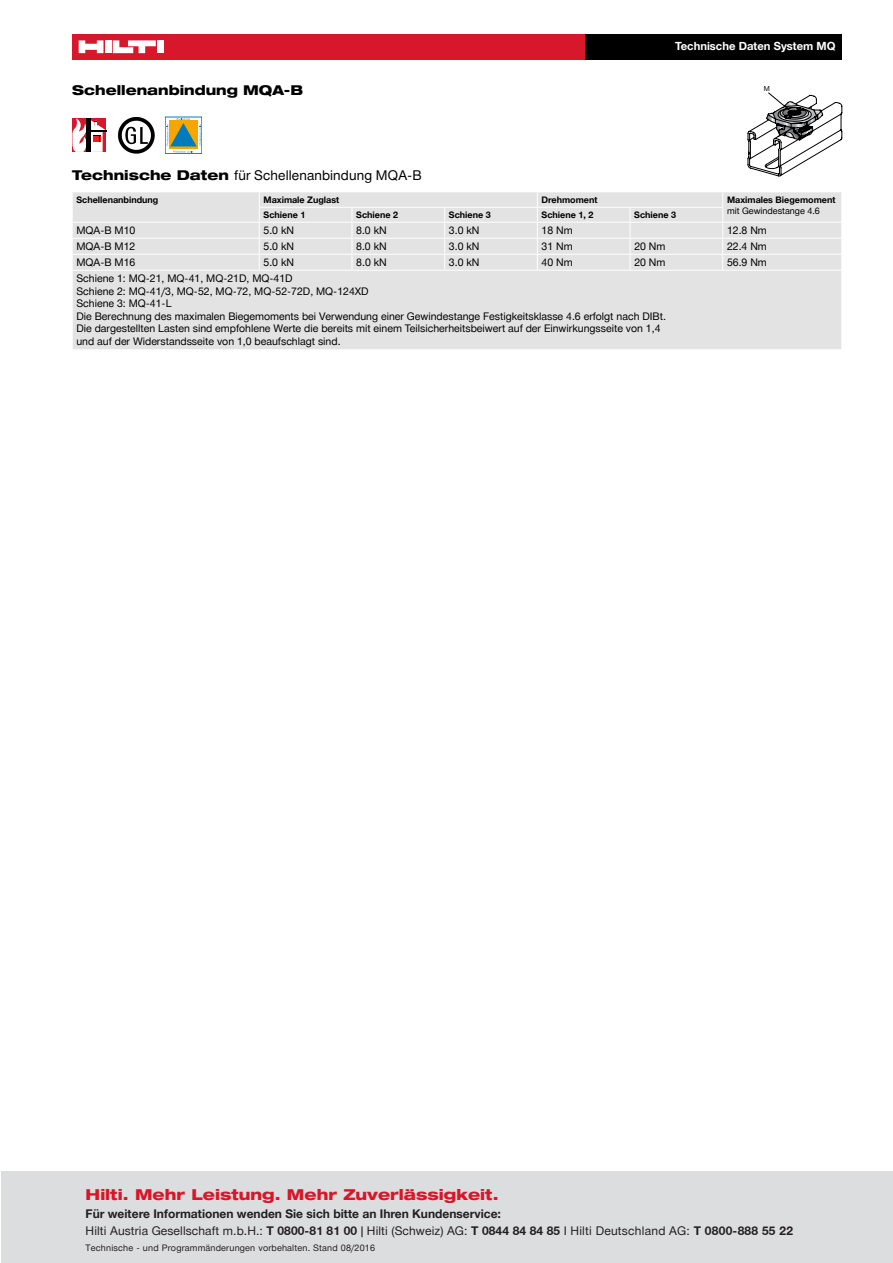
<style>
.page{position:relative;width:893px;height:1263px;background:#fff}
.page>*{position:absolute;margin:0;border:0;box-sizing:border-box;transform-origin:0 0}
.t1{font:800 expanded 15px "Hilti";color:#d71729}
.t2{font:13.5px "Hilti";letter-spacing:.01em;color:#000}
.t3{font:800 expanded 13.5px "Hilti";color:#000}
.t4{font:700 12px/16.5px "Hilti";color:#231f20}
.t5{font:700 11.25px "Hilti";color:#fff}
.t6{font:10.5px/12.6px "Hilti";color:#000}
.t7{font:700 9px "Hilti";color:#000}
.t8{font:9px "Hilti";letter-spacing:.02em;color:#231f20}
.t9{font:9px "Hilti";color:#000}
.s1{font-weight:800;font-stretch:expanded}
.s2{font-weight:400}
</style>
<div class="page">
<div style="left:72px;top:34px;width:515px;height:26px;background:#d7182a"></div>
<div style="left:105px;top:40px;width:6px;height:13px;background:#fff"></div>
<div style="left:157px;top:40px;width:7px;height:13px;background:#fff"></div>
<svg style="left:79px;top:40px;width:24px;height:13px"></svg>
<svg style="left:113px;top:40px;width:43px;height:13px"></svg>
<div style="left:585px;top:34px;width:257px;height:26px;background:#000"></div>
<svg style="left:72px;top:118px;width:34px;height:34px"></svg>
<svg style="left:118px;top:117px;width:37px;height:37px"></svg>
<div style="left:165px;top:117px;width:37px;height:37px;border:1px solid #007cbe"></div>
<svg style="left:166px;top:118px;width:35px;height:35px"></svg>
<div style="left:73px;top:192px;width:768px;height:157px;background:#e3e3e3"></div>
<hr style="left:259px;top:207px;width:93px;height:1px;background:#fff">
<hr style="left:352px;top:207px;width:93px;height:1px;background:#fff">
<hr style="left:445px;top:207px;width:92px;height:1px;background:#fff">
<hr style="left:72px;top:222px;width:187px;height:1px;background:#fff">
<hr style="left:259px;top:222px;width:93px;height:1px;background:#fff">
<hr style="left:352px;top:222px;width:93px;height:1px;background:#fff">
<hr style="left:445px;top:222px;width:92px;height:1px;background:#fff">
<hr style="left:537px;top:222px;width:93px;height:1px;background:#fff">
<hr style="left:630px;top:222px;width:93px;height:1px;background:#fff">
<hr style="left:723px;top:222px;width:119px;height:1px;background:#fff">
<hr style="left:72px;top:238px;width:187px;height:1px;background:#fff">
<hr style="left:259px;top:238px;width:93px;height:1px;background:#fff">
<hr style="left:352px;top:238px;width:93px;height:1px;background:#fff">
<hr style="left:445px;top:238px;width:92px;height:1px;background:#fff">
<hr style="left:537px;top:238px;width:93px;height:1px;background:#fff">
<hr style="left:630px;top:238px;width:93px;height:1px;background:#fff">
<hr style="left:723px;top:238px;width:119px;height:1px;background:#fff">
<hr style="left:72px;top:254px;width:187px;height:1px;background:#fff">
<hr style="left:259px;top:254px;width:93px;height:1px;background:#fff">
<svg style="left:259px;top:192px;width:1px;height:78px"></svg>
<hr style="left:352px;top:254px;width:93px;height:1px;background:#fff">
<svg style="left:352px;top:208px;width:1px;height:62px"></svg>
<hr style="left:445px;top:254px;width:92px;height:1px;background:#fff">
<svg style="left:444px;top:208px;width:1px;height:62px"></svg>
<hr style="left:537px;top:254px;width:93px;height:1px;background:#fff">
<svg style="left:537px;top:192px;width:1px;height:78px"></svg>
<hr style="left:630px;top:254px;width:93px;height:1px;background:#fff">
<svg style="left:630px;top:208px;width:1px;height:62px"></svg>
<hr style="left:723px;top:254px;width:119px;height:1px;background:#fff">
<svg style="left:722px;top:192px;width:1px;height:78px"></svg>
<hr style="left:72px;top:270px;width:187px;height:1px;background:#fff">
<hr style="left:259px;top:270px;width:93px;height:1px;background:#fff">
<hr style="left:352px;top:270px;width:93px;height:1px;background:#fff">
<hr style="left:445px;top:270px;width:92px;height:1px;background:#fff">
<hr style="left:537px;top:270px;width:93px;height:1px;background:#fff">
<hr style="left:630px;top:270px;width:93px;height:1px;background:#fff">
<hr style="left:723px;top:270px;width:119px;height:1px;background:#fff">
<hr style="left:537px;top:207px;width:93px;height:1px;background:#fff">
<hr style="left:630px;top:207px;width:93px;height:1px;background:#fff">
<div style="left:2px;top:1172px;width:891px;height:91px;background:#dcdddf"></div>
<svg style="left:748px;top:92px;width:94px;height:84px"></svg>
<p class="t3" style="left:72px;top:82px;width:232px">Schellenanbindung MQA-B</p>
<p class="t2" style="left:72px;top:168px;width:351px"><span class="s1">Technische Daten</span> für Schellenanbindung MQA-B</p>
<p class="t5" style="left:675px;top:40px;width:162px">Technische Daten System MQ</p>
<p class="t7" style="left:76px;top:195px;width:83px">Schellenanbindung</p>
<p class="t7" style="left:263px;top:195px;width:77px">Maximale Zuglast</p>
<p class="t7" style="left:542px;top:195px;width:57px">Drehmoment</p>
<p class="t7" style="left:727px;top:195px;width:110px">Maximales Biegemoment</p>
<p class="t9" style="left:727px;top:205px;width:94px">mit Gewindestange 4.6</p>
<p class="t7" style="left:263px;top:210px;width:43px">Schiene 1</p>
<p class="t7" style="left:356px;top:210px;width:43px">Schiene 2</p>
<p class="t7" style="left:449px;top:210px;width:43px">Schiene 3</p>
<p class="t7" style="left:542px;top:210px;width:53px">Schiene 1, 2</p>
<p class="t7" style="left:634px;top:210px;width:43px">Schiene 3</p>
<p class="t6" style="left:76px;top:224px;width:60px">MQA-B M10</p>
<p class="t6" style="left:264px;top:224px;width:32px">5.0 kN</p>
<p class="t6" style="left:356px;top:224px;width:32px">8.0 kN</p>
<p class="t6" style="left:449px;top:224px;width:32px">3.0 kN</p>
<p class="t6" style="left:542px;top:224px;width:33px">18 Nm</p>
<p class="t6" style="left:727px;top:224px;width:41px">12.8 Nm</p>
<p class="t6" style="left:76px;top:240px;width:60px">MQA-B M12</p>
<p class="t6" style="left:264px;top:240px;width:32px">5.0 kN</p>
<p class="t6" style="left:356px;top:240px;width:32px">8.0 kN</p>
<p class="t6" style="left:449px;top:240px;width:32px">3.0 kN</p>
<p class="t6" style="left:542px;top:240px;width:33px">31 Nm</p>
<p class="t6" style="left:634px;top:240px;width:33px">20 Nm</p>
<p class="t6" style="left:727px;top:240px;width:41px">22.4 Nm</p>
<p class="t6" style="left:76px;top:256px;width:60px">MQA-B M16</p>
<p class="t6" style="left:264px;top:256px;width:32px">5.0 kN</p>
<p class="t6" style="left:356px;top:256px;width:32px">8.0 kN</p>
<p class="t6" style="left:449px;top:256px;width:32px">3.0 kN</p>
<p class="t6" style="left:542px;top:256px;width:33px">40 Nm</p>
<p class="t6" style="left:634px;top:256px;width:33px">20 Nm</p>
<p class="t6" style="left:727px;top:256px;width:41px">56.9 Nm</p>
<p class="t6" style="left:76px;top:272px;width:591px">Schiene 1: MQ-21, MQ-41, MQ-21D, MQ-41D<br>Schiene 2: MQ-41/3, MQ-52, MQ-72, MQ-52-72D, MQ-124XD<br>Schiene 3: MQ-41-L<br>Die Berechnung des maximalen Biegemoments bei Verwendung einer Gewindestange Festigkeitsklasse 4.6 erfolgt nach DIBt.<br>Die dargestellten Lasten sind empfohlene Werte die bereits mit einem Teilsicherheitsbeiwert auf der Einwirkungsseite von 1,4 und auf der Widerstandsseite von 1,0 beaufschlagt sind.</p>
<h1 class="t1" style="left:86px;top:1186px;width:414px">Hilti. Mehr Leistung. Mehr Zuverlässigkeit.</h1>
<p class="t4" style="left:86px;top:1206px;width:709px">Für weitere Informationen wenden Sie sich bitte an Ihren Kundenservice:<br><span class="s2">Hilti Austria Gesellschaft m.b.H.:</span> T 0800-81 81 00 <span class="s2">| Hilti (Schweiz) AG:</span> T 0844 84 84 85 <span class="s2">I Hilti Deutschland AG:</span> T 0800-888 55 22</p>
<p class="t8" style="left:86px;top:1243px;width:291px">Technische - und Programmänderungen vorbehalten. Stand 08/2016</p>
</div>
